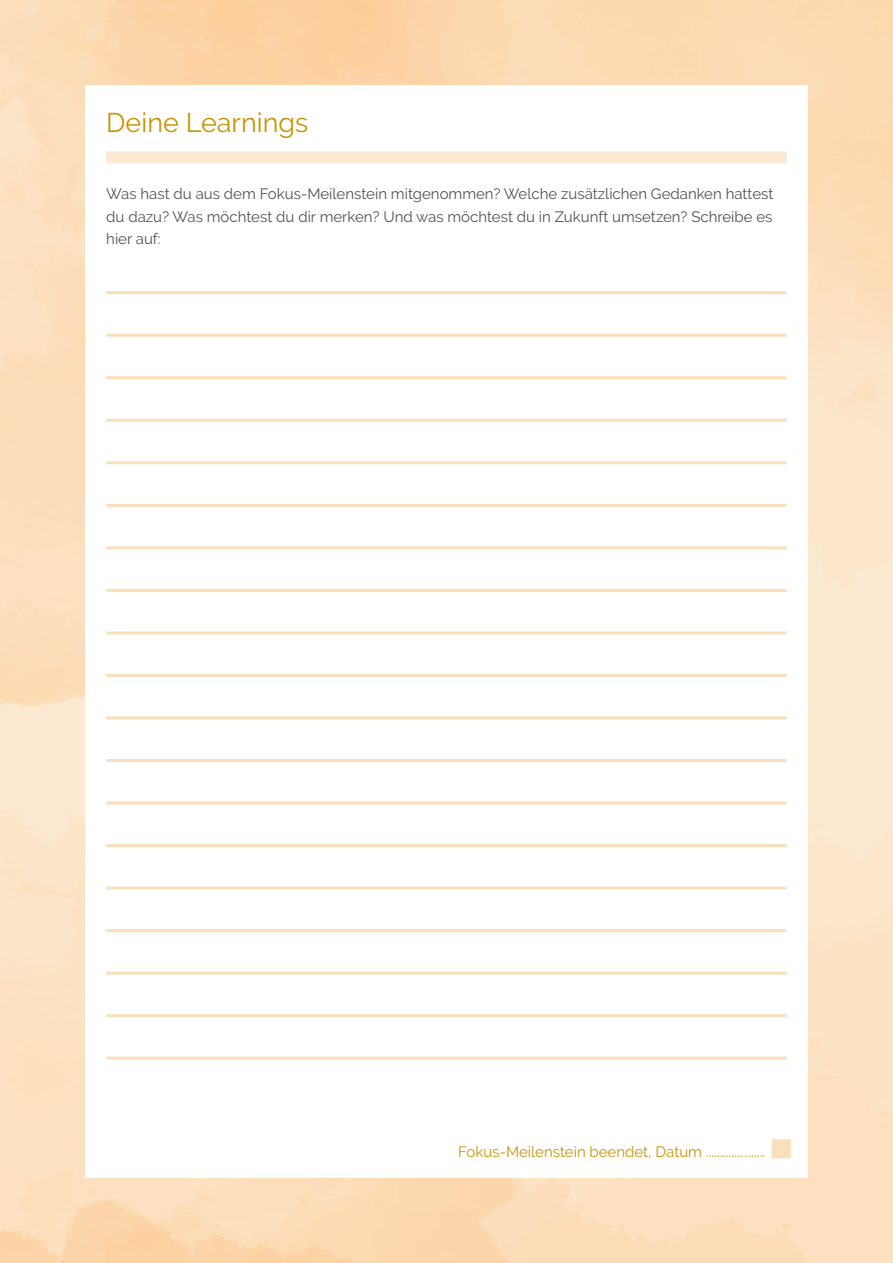
<style>
.page{position:relative;width:893px;height:1263px;background:#fff}
.page>*{position:absolute;margin:0;border:0;box-sizing:border-box;transform-origin:0 0}
.t1{font:27px "Raleway";color:#c89407}
.t2{font:15px/22.5px "Raleway";color:#515251;text-align:justify}
.t3{font:15px "Raleway";color:#c89407}
.s1{color:#fadfbb}
</style>
<div class="page">
<hr style="left:106px;top:291px;width:681px;height:3px;background:#fadfbb">
<hr style="left:106px;top:334px;width:681px;height:3px;background:#fadfbb">
<hr style="left:106px;top:376px;width:681px;height:3px;background:#fadfbb">
<hr style="left:106px;top:419px;width:681px;height:3px;background:#fadfbb">
<hr style="left:106px;top:461px;width:681px;height:3px;background:#fadfbb">
<hr style="left:106px;top:504px;width:681px;height:3px;background:#fadfbb">
<hr style="left:106px;top:546px;width:681px;height:3px;background:#fadfbb">
<hr style="left:106px;top:589px;width:681px;height:3px;background:#fadfbb">
<hr style="left:106px;top:631px;width:681px;height:3px;background:#fadfbb">
<hr style="left:106px;top:674px;width:681px;height:3px;background:#fadfbb">
<hr style="left:106px;top:716px;width:681px;height:3px;background:#fadfbb">
<hr style="left:106px;top:759px;width:681px;height:3px;background:#fadfbb">
<hr style="left:106px;top:801px;width:681px;height:3px;background:#fadfbb">
<hr style="left:106px;top:844px;width:681px;height:3px;background:#fadfbb">
<hr style="left:106px;top:886px;width:681px;height:3px;background:#fadfbb">
<hr style="left:106px;top:929px;width:681px;height:3px;background:#fadfbb">
<hr style="left:106px;top:972px;width:681px;height:3px;background:#fadfbb">
<hr style="left:106px;top:1014px;width:681px;height:3px;background:#fadfbb">
<hr style="left:106px;top:1057px;width:681px;height:3px;background:#fadfbb">
<div style="left:106px;top:151px;width:681px;height:12px;background:#fce9d1"></div>
<h1 class="t1" style="left:106px;top:106px;width:203px">Deine Learnings</h1>
<p class="t2" style="left:106px;top:183px;width:669px">Was hast du aus dem Fokus-Meilenstein mitgenommen? Welche zusätzlichen Gedanken hattest du dazu? Was möchtest du dir merken? Und was möchtest du in Zukunft umsetzen? Schreibe es hier auf:</p>
<p class="t3" style="left:458px;top:1142px;width:337px">Fokus-Meilenstein beendet, Datum ..................... <span class="s1">■</span></p>
</div>
